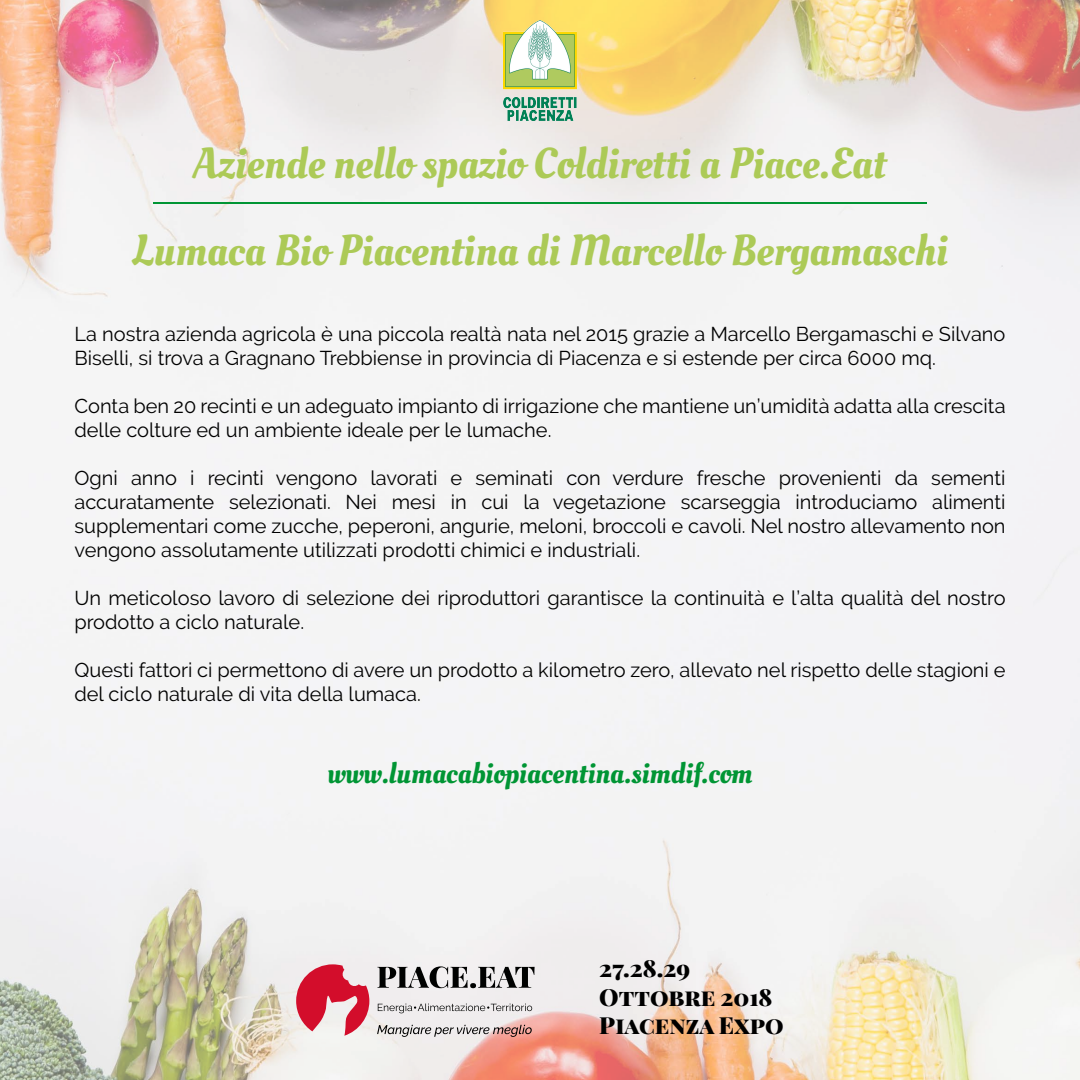
<style>
.page{position:relative;width:1080px;height:1080px;background:#fff}
.page>*{position:absolute;margin:0;border:0;box-sizing:border-box;transform-origin:0 0}
.t1{font:43.2px/86.4px "Oleo Script";color:#acca57;text-align:center}
.t2{font:29px "Oleo Script";color:#009534}
.t3{font:900 23.6px/28.4px "Playfair Display";color:#000}
.t4{font:20px/24px "Raleway";color:#000}
</style>
<div class="page">
<img style="left:0;top:0;width:1080px;height:1080px">
<hr style="left:153px;top:202px;width:774px;height:2px;background:#009534">
<svg style="left:377px;top:966px;width:158px;height:22px"></svg>
<svg style="left:378px;top:1004px;width:154px;height:9px"></svg>
<svg style="left:377px;top:1025px;width:155px;height:12px;background:#bcadab"></svg>
<svg style="left:296px;top:964px;width:73px;height:72px;background:#e07080"></svg>
<img style="left:503px;top:21px;width:74px;height:100px">
<h1 class="t1" style="left:132px;top:121px;width:817px">Aziende nello spazio Coldiretti a Piace.Eat<br>Lumaca Bio Piacentina di Marcello Bergamaschi</h1>
<p class="t4" style="left:74px;top:322px;width:932px">La nostra azienda agricola è una piccola realtà nata nel 2015 grazie a Marcello Bergamaschi e Silvano<br>Biselli, si trova a Gragnano Trebbiense in provincia di Piacenza e si estende per circa 6000 mq.</p>
<p class="t4" style="left:74px;top:394px;width:933px">Conta ben 20 recinti e un adeguato impianto di irrigazione che mantiene un’umidità adatta alla crescita delle colture ed un ambiente ideale per le lumache.</p>
<p class="t4" style="left:74px;top:466px;width:933px;text-align:justify">Ogni anno i recinti vengono lavorati e seminati con verdure fresche provenienti da sementi accuratamente selezionati. Nei mesi in cui la vegetazione scarseggia introduciamo alimenti supplementari come zucche, peperoni, angurie, meloni, broccoli e cavoli. Nel nostro allevamento non vengono assolutamente utilizzati prodotti chimici e industriali.</p>
<p class="t4" style="left:74px;top:586px;width:933px">Un meticoloso lavoro di selezione dei riproduttori garantisce la continuità e l’alta qualità del nostro prodotto a ciclo naturale.</p>
<p class="t4" style="left:74px;top:658px;width:933px">Questi fattori ci permettono di avere un prodotto a kilometro zero, allevato nel rispetto delle stagioni e del ciclo naturale di vita della lumaca.</p>
<h2 class="t2" style="left:327px;top:756px;width:427px">www.lumacabiopiacentina.simdif.com</h2>
<p class="t3" style="left:599px;top:954px;width:186px">27.28.29<br>OTTOBRE 2018<br>PIACENZA EXPO</p>
</div>
